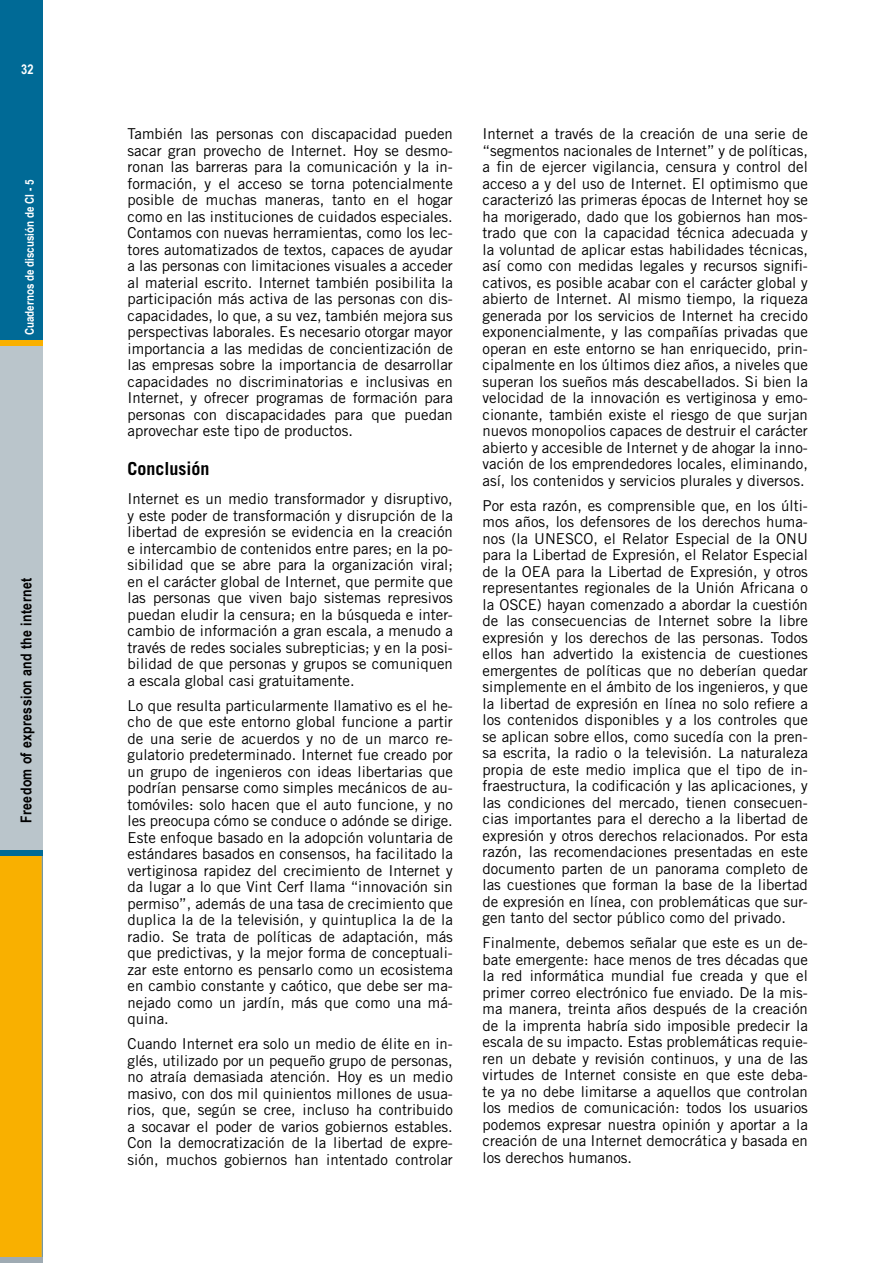
<style>
.page{position:relative;width:893px;height:1263px;background:#fff}
.page>*{position:absolute;margin:0;border:0;box-sizing:border-box;transform-origin:0 0}
.t1{font:700 18px "Trade Gothic";color:#000}
.t2{font:15px/16.5px "Trade Gothic";color:#000;text-align:justify}
.t3{font:700 15px "Arial Narrow";letter-spacing:.025em;color:#000}
.t4{font:700 13.5px "Arial Narrow";color:#fff}
.t5{font:700 12px "Arial Narrow";color:#fff}
</style>
<div class="page">
<div style="left:0;top:0;width:43px;height:1263px;background:#006a96"></div>
<div style="left:0;top:340px;width:43px;height:510px;background:#bac5cb"></div>
<div style="left:0;top:856px;width:43px;height:401px;background:#f9b000"></div>
<div style="left:0;top:340px;width:43px;height:6px;background:#f9b000"></div>
<div style="left:0;top:1257px;width:43px;height:6px;background:#9fabb3"></div>
<p class="t4" style="left:21px;top:59px;width:14px">32</p>
<p class="t5" style="left:21px;top:335px;width:157px;rotate:-90deg">Cuadernos de discusión de CI - 5</p>
<p class="t3" style="left:15px;top:823px;width:246px;rotate:-90deg">Freedom of expression and the internet</p>
<p class="t2" style="left:128px;top:125px;width:327px">También las personas con discapacidad pueden sacar gran provecho de Internet. Hoy se desmo&shy;ronan las barreras para la comunicación y la in&shy;formación, y el acceso se torna potencialmente posible de muchas maneras, tanto en el hogar como en las instituciones de cuidados especiales.<br>Contamos con nuevas herramientas, como los lec&shy;tores automatizados de textos, capaces de ayudar a las personas con limitaciones visuales a acceder al material escrito. Internet también posibilita la participación más activa de las personas con dis&shy;capacidades, lo que, a su vez, también mejora sus perspectivas laborales. Es necesario otorgar mayor importancia a las medidas de concientización de las empresas sobre la importancia de desarrollar capacidades no discriminatorias e inclusivas en Internet, y ofrecer programas de formación para personas con discapacidades para que puedan aprovechar este tipo de productos.</p>
<p class="t1" style="left:128px;top:457px;width:84px">Conclusión</p>
<p class="t2" style="left:128px;top:490px;width:327px">Internet es un medio transformador y disruptivo, y este poder de transformación y disrupción de la libertad de expresión se evidencia en la creación e intercambio de contenidos entre pares; en la po&shy;sibilidad que se abre para la organización viral; en el carácter global de Internet, que permite que las personas que viven bajo sistemas represivos puedan eludir la censura; en la búsqueda e inter&shy;cambio de información a gran escala, a menudo a través de redes sociales subrepticias; y en la posi&shy;bilidad de que personas y grupos se comuniquen a escala global casi gratuitamente.</p>
<p class="t2" style="left:128px;top:697px;width:327px">Lo que resulta particularmente llamativo es el he&shy;cho de que este entorno global funcione a partir de una serie de acuerdos y no de un marco re&shy;gulatorio predeterminado. Internet fue creado por un grupo de ingenieros con ideas libertarias que podrían pensarse como simples mecánicos de au&shy;tomóviles: solo hacen que el auto funcione, y no les preocupa cómo se conduce o adónde se dirige.<br>Este enfoque basado en la adopción voluntaria de estándares basados en consensos, ha facilitado la vertiginosa rapidez del crecimiento de Internet y da lugar a lo que Vint Cerf llama “innovación sin permiso”, además de una tasa de crecimiento que duplica la de la televisión, y quintuplica la de la radio. Se trata de políticas de adaptación, más que predictivas, y la mejor forma de conceptuali&shy;zar este entorno es pensarlo como un ecosistema en cambio constante y caótico, que debe ser ma&shy;nejado como un jardín, más que como una má&shy;quina.</p>
<p class="t2" style="left:128px;top:1035px;width:327px">Cuando Internet era solo un medio de élite en in&shy;glés, utilizado por un pequeño grupo de personas, no atraía demasiada atención. Hoy es un medio masivo, con dos mil quinientos millones de usua&shy;rios, que, según se cree, incluso ha contribuido a socavar el poder de varios gobiernos estables.<br>Con la democratización de la libertad de expre&shy;sión, muchos gobiernos han intentado controlar</p>
<p class="t2" style="left:483px;top:125px;width:327px">Internet a través de la creación de una serie de “segmentos nacionales de Internet” y de políticas, a fin de ejercer vigilancia, censura y control del acceso a y del uso de Internet. El optimismo que caracterizó las primeras épocas de Internet hoy se ha morigerado, dado que los gobiernos han mos&shy;trado que con la capacidad técnica adecuada y la voluntad de aplicar estas habilidades técnicas, así como con medidas legales y recursos signifi&shy;cativos, es posible acabar con el carácter global y abierto de Internet. Al mismo tiempo, la riqueza generada por los servicios de Internet ha crecido exponencialmente, y las compañías privadas que operan en este entorno se han enriquecido, prin&shy;cipalmente en los últimos diez años, a niveles que superan los sueños más descabellados. Si bien la velocidad de la innovación es vertiginosa y emo&shy;cionante, también existe el riesgo de que surjan nuevos monopolios capaces de destruir el carácter abierto y accesible de Internet y de ahogar la inno&shy;vación de los emprendedores locales, eliminando, así, los contenidos y servicios plurales y diversos.</p>
<p class="t2" style="left:483px;top:497px;width:327px">Por esta razón, es comprensible que, en los últi&shy;mos años, los defensores de los derechos huma&shy;nos (la UNESCO, el Relator Especial de la ONU para la Libertad de Expresión, el Relator Especial de la OEA para la Libertad de Expresión, y otros representantes regionales de la Unión Africana o la OSCE) hayan comenzado a abordar la cuestión de las consecuencias de Internet sobre la libre expresión y los derechos de las personas. Todos ellos han advertido la existencia de cuestiones emergentes de políticas que no deberían quedar simplemente en el ámbito de los ingenieros, y que la libertad de expresión en línea no solo refiere a los contenidos disponibles y a los controles que se aplican sobre ellos, como sucedía con la pren&shy;sa escrita, la radio o la televisión. La naturaleza propia de este medio implica que el tipo de in&shy;fraestructura, la codificación y las aplicaciones, y las condiciones del mercado, tienen consecuen&shy;cias importantes para el derecho a la libertad de expresión y otros derechos relacionados. Por esta razón, las recomendaciones presentadas en este documento parten de un panorama completo de las cuestiones que forman la base de la libertad de expresión en línea, con problemáticas que sur&shy;gen tanto del sector público como del privado.</p>
<p class="t2" style="left:483px;top:934px;width:327px">Finalmente, debemos señalar que este es un de&shy;bate emergente: hace menos de tres décadas que la red informática mundial fue creada y que el primer correo electrónico fue enviado. De la mis&shy;ma manera, treinta años después de la creación de la imprenta habría sido imposible predecir la escala de su impacto. Estas problemáticas requie&shy;ren un debate y revisión continuos, y una de las virtudes de Internet consiste en que este deba&shy;te ya no debe limitarse a aquellos que controlan los medios de comunicación: todos los usuarios podemos expresar nuestra opinión y aportar a la creación de una Internet democrática y basada en los derechos humanos.</p>
</div>
